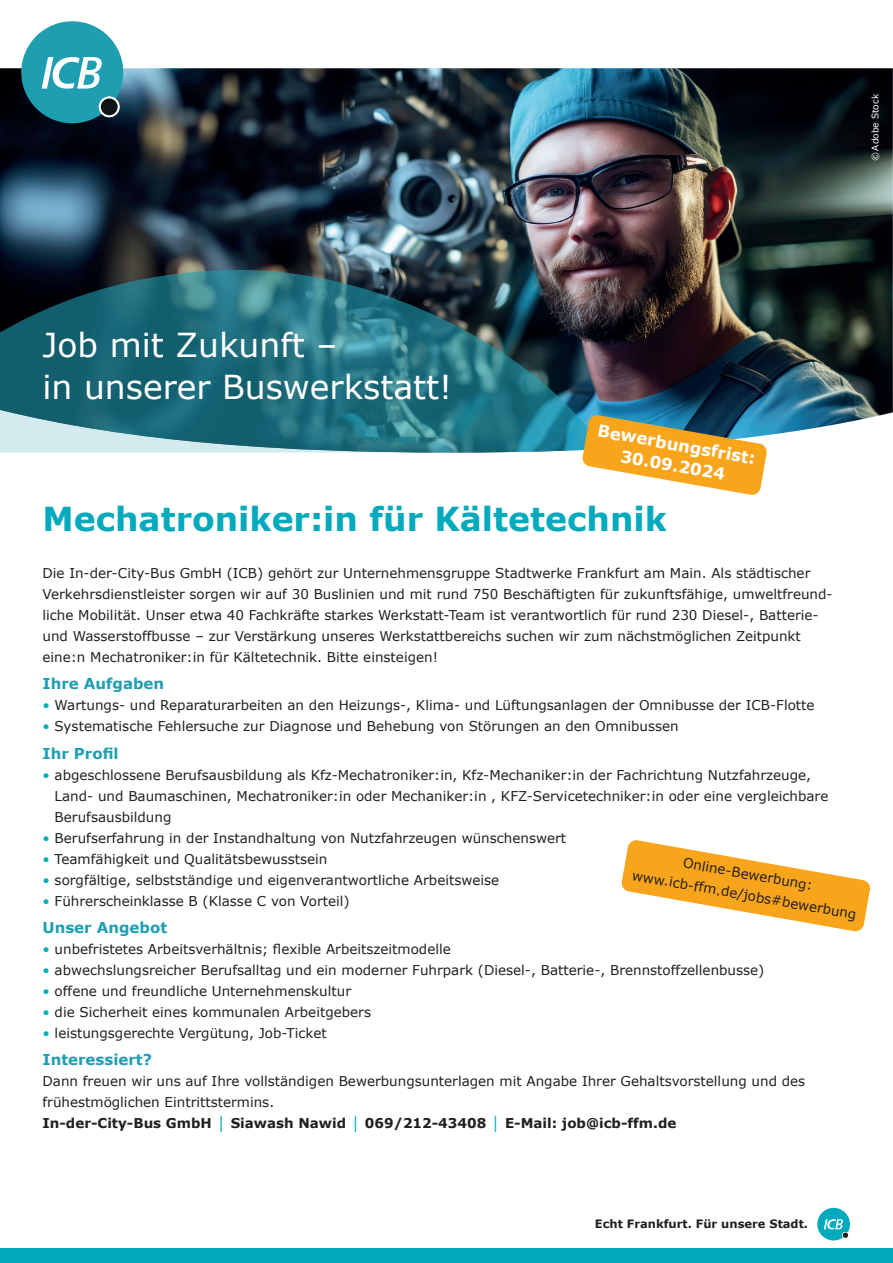
<style>
.page{position:relative;width:893px;height:1263px;background:#fff}
.page>*{position:absolute;margin:0;border:0;box-sizing:border-box;transform-origin:0 0}
.t1{font:33px/42px "Verdana";color:#fff}
.t2{font:700 33px "Verdana";color:#00aabc}
.t3{font:700 16.5px/21px "Verdana";color:#fff;text-align:center}
.t4{font:700 15px "Verdana";color:#1f9eb3}
.t5{font:13.5px/21px "Verdana";color:#231f20}
.t6{font:700 11.55px "Verdana";color:#231f20}
.t7{font:9px "Verdana";color:#fff}
.s1{color:#00aabc}
.s2{font-weight:700}
.s3{font-weight:700;color:#00aabc}
</style>
<div class="page">
<div style="left:817px;top:1208px;width:33px;height:32px;background:#00aabc;border-radius:50%"></div>
<svg style="left:824px;top:1219px;width:24px;height:19px"></svg>
<div style="left:0;top:1248px;width:893px;height:15px;background:#00aabc"></div>
<svg style="left:621px;top:840px;width:250px;height:92px"></svg>
<img style="left:0;top:68px;width:893px;height:367px">
<svg style="left:0;top:270px;width:604px;height:183px;background:#23606d"></svg>
<div style="left:21px;top:21px;width:102px;height:102px;background:#1f9eb2;border-radius:50%"></div>
<svg style="left:99px;top:97px;width:21px;height:20px"></svg>
<svg style="left:99px;top:97px;width:20px;height:20px"></svg>
<div style="left:101px;top:98px;width:17px;height:17px;background:#101315;border-radius:50%"></div>
<svg style="left:42px;top:57px;width:60px;height:32px"></svg>
<svg style="left:0;top:407px;width:443px;height:46px;background:#51909c"></svg>
<svg style="left:582px;top:414px;width:185px;height:81px"></svg>
<p class="t7" style="left:870px;top:161px;width:68px;rotate:-90deg">©Adobe Stock</p>
<h1 class="t1" style="left:43px;top:324px;width:411px">Job mit Zukunft –<br>in unserer Buswerkstatt!</h1>
<p class="t3" style="left:599px;top:420px;width:161px;rotate:10deg">Bewerbungsfrist:<br>30.09.2024</p>
<h1 class="t2" style="left:43px;top:498px;width:626px">Mechatroniker:in für Kältetechnik</h1>
<p class="t5" style="left:43px;top:563px;width:790px">Die In-der-City-Bus GmbH (ICB) gehört zur Unternehmensgruppe Stadtwerke Frankfurt am Main. Als städtischer Verkehrsdienstleister sorgen wir auf 30 Buslinien und mit rund 750 Beschäftigten für zukunftsfähige, umweltfreund&shy;liche Mobilität. Unser etwa 40 Fachkräfte starkes Werkstatt-Team ist verantwortlich für rund 230 Diesel-, Batterie&shy;und Wasserstoffbusse – zur Verstärkung unseres Werkstattbereichs suchen wir zum nächstmöglichen Zeitpunkt eine:n Mechatroniker:in fü r Kältetechnik. Bitte einsteigen!</p>
<p class="t4" style="left:43px;top:674px;width:123px">Ihre Aufgaben</p>
<p class="t5" style="left:43px;top:695px;width:774px"><span class="s1">•</span> Wartungs- und Reparaturarbeiten an den Heizungs-, Klima- und Lüftungsanlagen der Omnibusse der ICB-Flotte</p>
<p class="t5" style="left:43px;top:716px;width:638px"><span class="s1">•</span> Systematische Fehlersuche zur Diagnose und Behebung von Störungen an den Omnibussen</p>
<p class="t4" style="left:43px;top:743px;width:78px">Ihr Profil</p>
<p class="t5" style="left:55px;top:764px;width:775px;text-indent:-12px"><span class="s1">•</span> abgeschlossene Berufsausbildung als Kfz-Mechatroniker:in, Kfz-Mechaniker:in der Fachrichtung Nutzfahrzeuge,<br>Land- und Baumaschinen, Mechatroniker:in oder Mechaniker:in , KFZ-Servicetechniker:in oder eine vergleichbare<br>Berufsausbildung</p>
<p class="t5" style="left:43px;top:827px;width:525px"><span class="s1">•</span> Berufserfahrung in der Instandhaltung von Nutzfahrzeugen wü nschenswert</p>
<p class="t5" style="left:43px;top:848px;width:286px"><span class="s1">•</span> Teamfähigkeit und Qualitätsbewusstsein</p>
<p class="t5" style="left:43px;top:869px;width:458px"><span class="s1">•</span> sorgfältige, selbstständige und eigenverantwortliche Arbeitsweise</p>
<p class="t5" style="left:43px;top:890px;width:309px"><span class="s1">•</span> Fü hrerscheinklasse B (Klasse C von Vorteil)</p>
<p class="t4" style="left:43px;top:918px;width:126px">Unser Angebot</p>
<p class="t5" style="left:43px;top:939px;width:410px"><span class="s1">•</span> unbefristetes Arbeitsverhältnis; flexible Arbeitszeitmodelle</p>
<p class="t5" style="left:43px;top:960px;width:723px"><span class="s1">•</span> abwechslungsreicher Berufsalltag und ein moderner Fuhrpark (Diesel-, Batterie-, Brennstoffzellenbusse)</p>
<p class="t5" style="left:43px;top:981px;width:310px"><span class="s1">•</span> offene und freundliche Unternehmenskultur</p>
<p class="t5" style="left:43px;top:1002px;width:330px"><span class="s1">•</span> die Sicherheit eines kommunalen Arbeitgebers</p>
<p class="t5" style="left:43px;top:1023px;width:286px"><span class="s1">•</span> leistungsgerechte Vergütung, Job-Ticket</p>
<p class="t4" style="left:43px;top:1050px;width:111px">Interessiert?</p>
<p class="t5" style="left:43px;top:1071px;width:764px">Dann freuen wir uns auf Ihre vollständigen Bewerbungsunterlagen mit Angabe Ihrer Gehaltsvorstellung und des frü hestmöglichen Eintrittstermins.<br><span class="s2">In-der-City-Bus GmbH</span> <span class="s3">│</span> <span class="s2">Siawash Nawid</span> <span class="s3">│</span> <span class="s2">069/212-43408</span> <span class="s3">│</span> <span class="s2">E-Mail: job@icb-ffm.de</span></p>
<p class="t5" style="left:638px;top:844px;width:229px;text-align:center;rotate:10deg">Online-Bewerbung: www.icb-ffm.de/jobs#bewerbung</p>
<p class="t6" style="left:595px;top:1216px;width:215px">Echt Frankfurt. Für unsere Stadt.</p>
</div>
